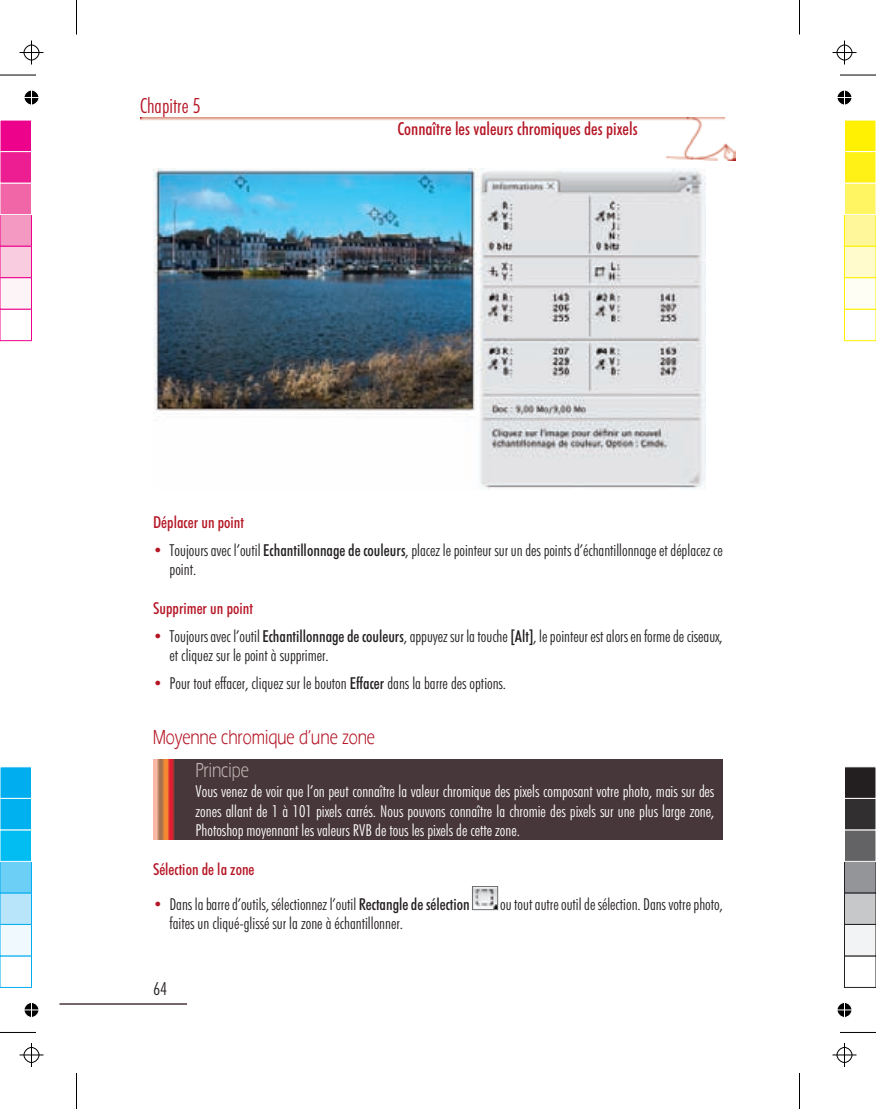
<style>
.page{position:relative;width:876px;height:1109px;background:#fff}
.page>*{position:absolute;margin:0;border:0;box-sizing:border-box;transform-origin:0 0}
.t1{font:21px "Ergoe Condensed";color:#b51625}
.t2{font:21px "Futura Lt Cn BT";color:#b51625}
.t3{font:21px "Ergoe Condensed";color:#bfb6b6}
.t4{font:18px "Futura Md Cn BT";color:#b51625}
.t5{font:18px "Futura Lt Cn BT";color:#231f20}
.t6{font:16.5px/19.2px "Futura Lt Cn BT";color:#231f20}
.t7{font:16.5px/19.2px "Futura Lt Cn BT";color:#fff;text-align:justify}
.t8{font:16.5px "Futura Md Cn BT";color:#b51625}
.s1{font-size:16.2px;color:#b51625}
.s2{font-family:"Futura Md Cn BT"}
</style>
<div class="page">
<div style="left:153px;top:759px;width:570px;height:23px;background:#48373a"></div>
<div style="left:153px;top:781px;width:570px;height:58px;background:#48373a"></div>
<hr style="left:59px;top:1003px;width:128px;height:1px;background:#48373a">
<img style="left:141px;top:118px;width:595px;height:42px">
<img style="left:153px;top:759px;width:22px;height:80px">
<img style="left:474px;top:888px;width:22px;height:19px">
<div style="left:472px;top:886px;width:26px;height:23px;border:1px solid #6c6d70"></div>
<img style="left:153px;top:169px;width:553px;height:320px">
<hr style="left:0;top:1032px;width:36px;height:1px;background:#000">
<hr style="left:76px;top:1072px;width:1px;height:36px;background:#000">
<hr style="left:0;top:75px;width:36px;height:1px;background:#000">
<hr style="left:76px;top:0;width:1px;height:34px;background:#000">
<hr style="left:840px;top:75px;width:36px;height:1px;background:#000">
<hr style="left:799px;top:0;width:1px;height:34px;background:#000">
<hr style="left:840px;top:1032px;width:36px;height:1px;background:#000">
<hr style="left:799px;top:1072px;width:1px;height:36px;background:#000">
<svg style="left:20px;top:1043px;width:24px;height:23px"></svg>
<svg style="left:20px;top:40px;width:24px;height:24px"></svg>
<svg style="left:832px;top:40px;width:24px;height:24px"></svg>
<svg style="left:832px;top:1043px;width:24px;height:23px"></svg>
<svg style="left:24px;top:1002px;width:15px;height:16px"></svg>
<svg style="left:24px;top:90px;width:15px;height:15px"></svg>
<svg style="left:837px;top:90px;width:15px;height:15px"></svg>
<svg style="left:837px;top:1002px;width:15px;height:16px"></svg>
<div style="left:0;top:955px;width:32px;height:32px;background:#fff;border:1px solid #00aeef"></div>
<div style="left:0;top:924px;width:32px;height:32px;background:#f0f9fd;border:1px solid #00aeef"></div>
<div style="left:0;top:892px;width:32px;height:32px;background:#b9e5fa;border:1px solid #00aeef"></div>
<div style="left:0;top:861px;width:32px;height:32px;background:#6bcff6;border:1px solid #00aeef"></div>
<div style="left:0;top:829px;width:32px;height:32px;background:#01bdf2;border:1px solid #fff"></div>
<div style="left:0;top:798px;width:32px;height:32px;background:#00b1ef;border:1px solid #fff"></div>
<div style="left:0;top:766px;width:32px;height:32px;background:#00aeef;border:1px solid #fff"></div>
<div style="left:0;top:309px;width:32px;height:32px;background:#fff;border:1px solid #ed028c"></div>
<div style="left:0;top:277px;width:32px;height:32px;background:#fdf4f8;border:1px solid #ed028c"></div>
<div style="left:0;top:246px;width:32px;height:32px;background:#f9ccdf;border:1px solid #ed028c"></div>
<div style="left:0;top:214px;width:32px;height:32px;background:#f499c2;border:1px solid #ed028c"></div>
<div style="left:0;top:183px;width:32px;height:32px;background:#f166a7;border:1px solid #fff"></div>
<div style="left:0;top:151px;width:32px;height:32px;background:#ed1e91;border:1px solid #fff"></div>
<div style="left:0;top:120px;width:32px;height:32px;background:#ed028c;border:1px solid #fff"></div>
<div style="left:844px;top:309px;width:32px;height:32px;background:#fff;border:1px solid #fff101"></div>
<div style="left:844px;top:277px;width:32px;height:32px;background:#fffef4;border:1px solid #fff101"></div>
<div style="left:844px;top:246px;width:32px;height:32px;background:#fffbcc;border:1px solid #fff101"></div>
<div style="left:844px;top:214px;width:32px;height:32px;background:#fff79a;border:1px solid #fff101"></div>
<div style="left:844px;top:183px;width:32px;height:32px;background:#fff461;border:1px solid #fff"></div>
<div style="left:844px;top:151px;width:32px;height:32px;background:#fff116;border:1px solid #fff"></div>
<div style="left:844px;top:120px;width:32px;height:32px;background:#fff101;border:1px solid #fff"></div>
<div style="left:844px;top:955px;width:32px;height:32px;background:#fff;border:1px solid #231f20"></div>
<div style="left:844px;top:924px;width:32px;height:32px;background:#f2f3f4;border:1px solid #231f20"></div>
<div style="left:844px;top:892px;width:32px;height:32px;background:#c7c8ca;border:1px solid #231f20"></div>
<div style="left:844px;top:861px;width:32px;height:32px;background:#939598;border:1px solid #231f20"></div>
<div style="left:844px;top:829px;width:32px;height:32px;background:#636366;border:1px solid #fff"></div>
<div style="left:844px;top:798px;width:32px;height:32px;background:#312f30;border:1px solid #fff"></div>
<div style="left:844px;top:766px;width:32px;height:32px;background:#231f20;border:1px solid #fff"></div>
<p class="t2" style="left:140px;top:97px;width:62px">Chapitre 5</p>
<p class="t4" style="left:397px;top:121px;width:242px">Connaître les valeurs chromiques des pixels</p>
<p class="t8" style="left:153px;top:516px;width:93px">Déplacer un point</p>
<p class="t6" style="left:170px;top:542px;width:555px;text-indent:-16px"><span class="s1">•</span> Toujours avec l’outil <span class="s2">Echantillonnage de couleurs</span>, placez le pointeur sur un des points d’échantillonnage et déplacez ce point.</p>
<p class="t8" style="left:153px;top:601px;width:101px">Supprimer un point</p>
<p class="t6" style="left:170px;top:628px;width:555px;text-indent:-16px"><span class="s1">•</span> Toujours avec l’outil <span class="s2">Echantillonnage de couleurs</span>, appuyez sur la touche <span class="s2">[Alt]</span>, le pointeur est alors en forme de ciseaux, et cliquez sur le point à supprimer.</p>
<p class="t6" style="left:153px;top:675px;width:355px"><span class="s1">•</span> Pour tout effacer, cliquez sur le bouton <span class="s2">Effacer</span> dans la barre des options.</p>
<p class="t1" style="left:153px;top:726px;width:223px">Moyenne chromique d’une zone</p>
<p class="t3" style="left:196px;top:759px;width:55px">Principe</p>
<p class="t7" style="left:196px;top:783px;width:520px">Vous venez de voir que l’on peut connaître la valeur chromique des pixels composant votre photo, mais sur des zones allant de 1 à 101 pixels carrés. Nous pouvons connaître la chromie des pixels sur une plus large zone, Photoshop moyennant les valeurs RVB de tous les pixels de cette zone.</p>
<p class="t8" style="left:153px;top:862px;width:103px">Sélection de la zone</p>
<p class="t6" style="left:153px;top:895px;width:318px"><span class="s1">•</span> Dans la barre d’outils, sélectionnez l’outil <span class="s2">Rectangle de sélection</span></p>
<p class="t6" style="left:500px;top:895px;width:224px">ou tout autre outil de sélection. Dans votre photo,</p>
<p class="t6" style="left:170px;top:915px;width:235px">faites un cliqué-glissé sur la zone à échantillonner.</p>
<p class="t5" style="left:153px;top:980px;width:16px">64</p>
</div>
